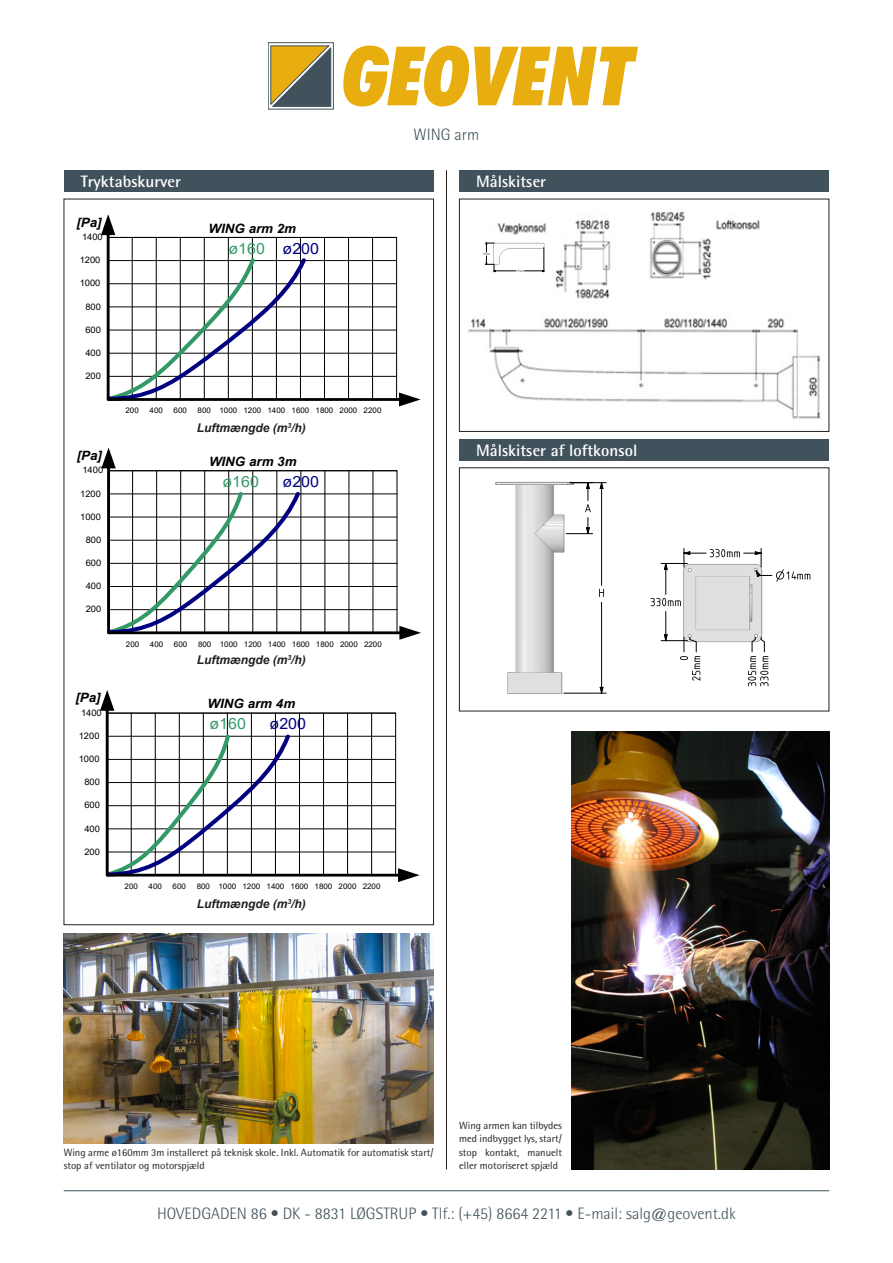
<style>
.page{position:relative;width:893px;height:1263px;background:#fff}
.page>*{position:absolute;margin:0;border:0;box-sizing:border-box;transform-origin:0 0}
.t1{font:300 16.5px "Rotis Semi Sans";color:#41525c}
._11pktFed{font:700 16.5px "Rotis Semi Sans";color:#fff}
.t2{font:15.45px "Arial";color:#396;scale:1.04 1}
.t3{font:15.45px "Arial";color:#000080;scale:1.04 1}
.t4{font:italic 700 12.9px "Arial";color:#000;scale:1.04 1}
.t5{font:italic 700 12px "Arial";color:#231f20}
._9pkt{font:10.5px/13.5px "Rotis Semi Sans";color:#231f20;text-align:justify}
.t6{font:9px "Arial";color:#000;scale:1.04 1}
.t7{font:7.65px "Arial";color:#000;scale:1.04 1}
.s1{color:#000080}
</style>
<div class="page">
<div style="left:459px;top:199px;width:370px;height:233px;border:1px solid #231f20"></div>
<svg style="left:106px;top:468px;width:293px;height:167px"></svg>
<svg style="left:101px;top:448px;width:15px;height:20px"></svg>
<svg style="left:399px;top:626px;width:22px;height:14px"></svg>
<svg style="left:105px;top:234px;width:294px;height:167px"></svg>
<svg style="left:101px;top:214px;width:14px;height:21px"></svg>
<svg style="left:399px;top:392px;width:22px;height:14px"></svg>
<svg style="left:105px;top:710px;width:293px;height:167px"></svg>
<svg style="left:100px;top:690px;width:14px;height:21px"></svg>
<svg style="left:398px;top:868px;width:22px;height:14px"></svg>
<img style="left:468px;top:211px;width:353px;height:208px">
<img style="left:571px;top:731px;width:258px;height:438px">
<img style="left:64px;top:933px;width:370px;height:211px">
<hr style="left:471px;top:902px;width:161px;height:1px;background:#000">
<hr style="left:471px;top:474px;width:161px;height:1px;background:#000">
<hr style="left:892px;top:474px;width:1px;height:226px;background:#000">
<hr style="left:471px;top:886px;width:161px;height:1px;background:#000">
<hr style="left:471px;top:474px;width:1px;height:226px;background:#000">
<img style="left:492px;top:474px;width:99px;height:11px">
<svg style="left:496px;top:482px;width:110px;height:212px"></svg>
<hr style="left:638px;top:710px;width:185px;height:1px;background:#000">
<hr style="left:638px;top:532px;width:185px;height:1px;background:#000">
<hr style="left:638px;top:694px;width:185px;height:1px;background:#000">
<hr style="left:638px;top:532px;width:1px;height:160px;background:#000">
<svg style="left:892px;top:611px;width:1px;height:29px"></svg>
<svg style="left:892px;top:556px;width:1px;height:27px"></svg>
<svg style="left:651px;top:532px;width:159px;height:154px"></svg>
<div style="left:64px;top:170px;width:370px;height:22px;background:#41525c"></div>
<div style="left:459px;top:170px;width:370px;height:22px;background:#41525c"></div>
<div style="left:459px;top:439px;width:370px;height:21px;background:#41525c"></div>
<div style="left:479px;top:235px;width:76px;height:40px;background:#fff"></div>
<hr style="left:629px;top:235px;width:1px;height:40px;background:#000">
<hr style="left:479px;top:295px;width:76px;height:1px;background:#000">
<hr style="left:479px;top:235px;width:76px;height:1px;background:#000">
<hr style="left:625px;top:235px;width:1px;height:40px;background:#000">
<hr style="left:479px;top:291px;width:76px;height:1px;background:#000">
<hr style="left:479px;top:235px;width:1px;height:40px;background:#000">
<svg style="left:595px;top:260px;width:2px;height:15px"></svg>
<svg style="left:556px;top:260px;width:1px;height:26px"></svg>
<img style="left:483px;top:235px;width:62px;height:38px">
<svg style="left:544px;top:235px;width:12px;height:1px"></svg>
<svg style="left:483px;top:243px;width:62px;height:29px"></svg>
<svg style="left:343px;top:46px;width:295px;height:60px"></svg>
<div style="left:268px;top:43px;width:66px;height:66px;border:1px solid #41525c"></div>
<svg style="left:270px;top:45px;width:61px;height:62px;background:#918243"></svg>
<hr style="left:64px;top:1190px;width:765px;height:1px;background:#41525c">
<hr style="left:446px;top:170px;width:1px;height:999px;background:#231f20">
<h1 class="t1" style="left:414px;top:125px;width:67px">WING arm</h1>
<p class="_11pktFed" style="left:81px;top:171px;width:102px">Tryktabskurver</p>
<p class="_11pktFed" style="left:476px;top:171px;width:71px">Målskitser</p>
<p class="t4" style="left:76px;top:214px;width:26px">[Pa]</p>
<p class="t4" style="left:209px;top:219px;width:86px">WING arm 2m</p>
<p class="t6" style="left:82px;top:231px;width:21px">1400</p>
<p class="t6" style="left:80px;top:254px;width:21px">1200</p>
<p class="t6" style="left:80px;top:277px;width:21px">1000</p>
<p class="t6" style="left:85px;top:300px;width:16px">800</p>
<p class="t6" style="left:85px;top:323px;width:16px">600</p>
<p class="t6" style="left:85px;top:346px;width:16px">400</p>
<p class="t6" style="left:85px;top:370px;width:16px">200</p>
<p class="t2" style="left:228px;top:238px;width:89px">ø160 <span class="s1">ø200</span></p>
<p class="t7" style="left:126px;top:405px;width:14px">200</p>
<p class="t7" style="left:150px;top:405px;width:14px">400</p>
<p class="t7" style="left:174px;top:405px;width:14px">600</p>
<p class="t7" style="left:198px;top:405px;width:178px">800 1000 1200 1400 1600 1800 2000 2200</p>
<p class="t4" style="left:209px;top:416px;width:84px">Airflow [m³/h]</p>
<p class="t5" style="left:197px;top:420px;width:111px">Luftmængde (m<sup>3</sup>/h)</p>
<p class="t4" style="left:77px;top:447px;width:26px">[Pa]</p>
<p class="t4" style="left:209px;top:453px;width:86px">WING arm 3m</p>
<p class="t6" style="left:82px;top:464px;width:21px">1400</p>
<p class="t6" style="left:80px;top:487px;width:21px">1200</p>
<p class="t6" style="left:80px;top:510px;width:21px">1000</p>
<p class="t6" style="left:86px;top:533px;width:16px">800</p>
<p class="t6" style="left:86px;top:557px;width:16px">600</p>
<p class="t6" style="left:86px;top:580px;width:16px">400</p>
<p class="t6" style="left:86px;top:603px;width:16px">200</p>
<p class="t2" style="left:222px;top:471px;width:37px">ø160</p>
<p class="t3" style="left:283px;top:471px;width:37px">ø200</p>
<p class="t7" style="left:126px;top:639px;width:14px">200</p>
<p class="t7" style="left:150px;top:639px;width:14px">400</p>
<p class="t7" style="left:174px;top:639px;width:14px">600</p>
<p class="t7" style="left:198px;top:639px;width:178px">800 1000 1200 1400 1600 1800 2000 2200</p>
<p class="t4" style="left:210px;top:650px;width:84px">Airflow [m³/h]</p>
<p class="t5" style="left:197px;top:652px;width:111px">Luftmængde (m<sup>3</sup>/h)</p>
<p class="t4" style="left:75px;top:689px;width:26px">[Pa]</p>
<p class="t4" style="left:208px;top:695px;width:86px">WING arm 4m</p>
<p class="t6" style="left:81px;top:706px;width:21px">1400</p>
<p class="t6" style="left:79px;top:729px;width:21px">1200</p>
<p class="t6" style="left:79px;top:753px;width:21px">1000</p>
<p class="t6" style="left:84px;top:776px;width:16px">800</p>
<p class="t6" style="left:84px;top:799px;width:16px">600</p>
<p class="t6" style="left:84px;top:822px;width:16px">400</p>
<p class="t6" style="left:84px;top:845px;width:16px">200</p>
<p class="t2" style="left:210px;top:713px;width:37px">ø160</p>
<p class="t3" style="left:270px;top:713px;width:37px">ø200</p>
<p class="t7" style="left:125px;top:881px;width:14px">200</p>
<p class="t7" style="left:149px;top:881px;width:14px">400</p>
<p class="t7" style="left:173px;top:881px;width:14px">600</p>
<p class="t7" style="left:197px;top:881px;width:178px">800 1000 1200 1400 1600 1800 2000 2200</p>
<p class="t4" style="left:208px;top:892px;width:84px">Airflow [m³/h]</p>
<p class="t5" style="left:197px;top:895px;width:111px">Luftmængde (m<sup>3</sup>/h)</p>
<p class="_11pktFed" style="left:476px;top:440px;width:163px">Målskitser af loftkonsol</p>
<p class="_9pkt" style="left:64px;top:1145px;width:371px">Wing arme ø160mm 3m installeret på teknisk skole. Inkl. Automatik for automatisk start/ stop af ventilator og motorspjæld</p>
<p class="_9pkt" style="left:459px;top:1118px;width:104px">Wing armen kan tilbydes med indbygget lys, start/ stop kontakt, manuelt eller motoriseret spjæld</p>
<h1 class="t1" style="left:157px;top:1204px;width:580px">HOVEDGADEN 86 • DK - 8831 LØGSTRUP • Tlf.: (+45) 8664 2211 • E-mail: salg@geovent.dk</h1>
</div>
